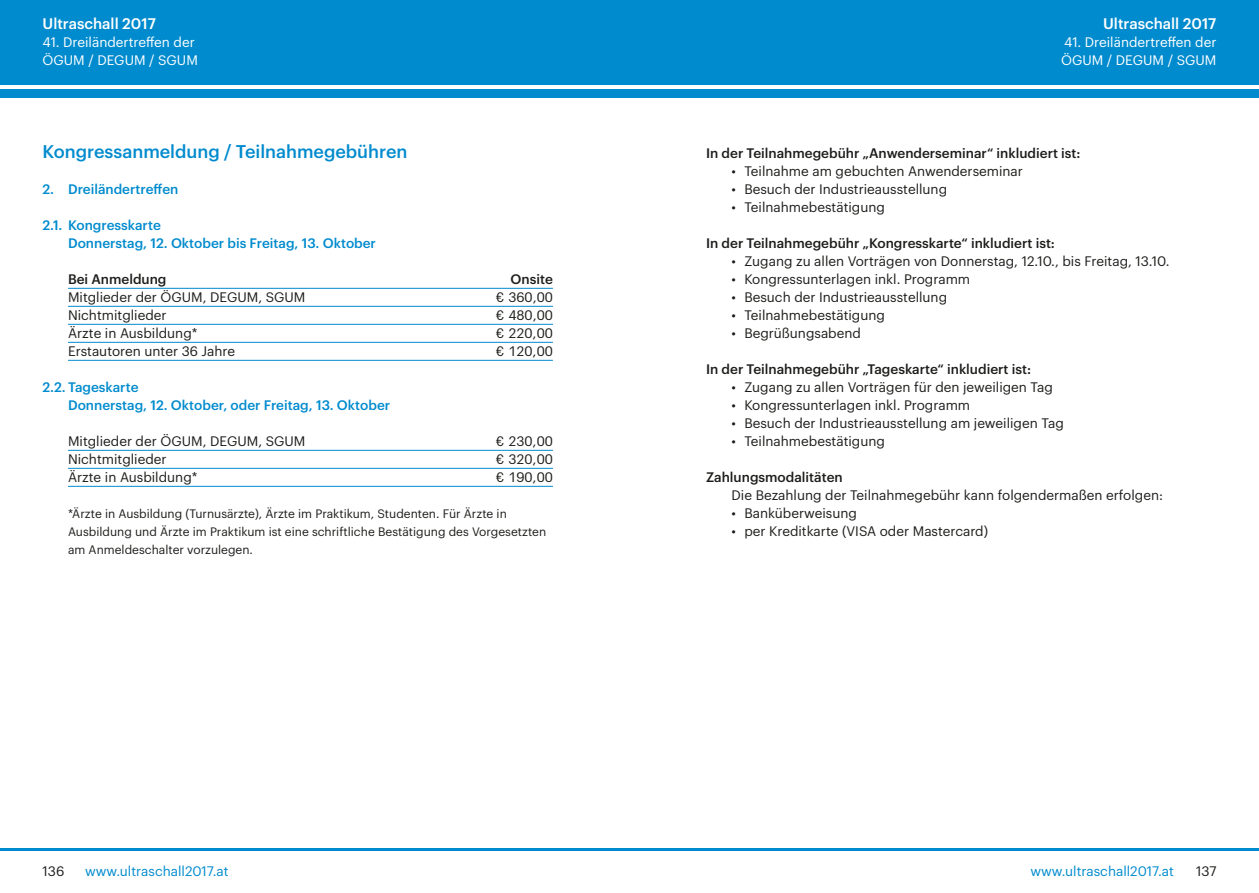
<style>
.page{position:relative;width:1259px;height:893px;background:#fff}
.page>*{position:absolute;margin:0;border:0;box-sizing:border-box;transform-origin:0 0}
.t1{font:500 18px "Graphik";color:#008bce}
.t2{font:500 15px "Graphik";color:#fff}
.t3{font:13.5px "Graphik";color:#1d1d1b}
.t4{font:500 13.5px "Graphik";color:#1d1d1b}
.t5{font:500 13.5px/18px "Graphik";color:#008bce}
.t6{font:13.5px/18px "Graphik";color:#fff}
.t7{font:13.5px "Graphik";color:#008bce}
.t8{font:12px/18px "Graphik";color:#1d1d1b}
</style>
<div class="page">
<div style="left:0;top:0;width:1259px;height:85px;background:#008bce"></div>
<div style="left:0;top:89px;width:1259px;height:9px;background:#008bce"></div>
<hr style="left:0;top:848px;width:1259px;height:2px;background:#008bce">
<hr style="left:68px;top:288px;width:485px;height:1px;background:#008bce">
<hr style="left:68px;top:306px;width:485px;height:1px;background:#008bce">
<hr style="left:68px;top:324px;width:485px;height:1px;background:#008bce">
<hr style="left:68px;top:342px;width:485px;height:1px;background:#008bce">
<hr style="left:68px;top:360px;width:485px;height:1px;background:#008bce">
<hr style="left:68px;top:450px;width:485px;height:1px;background:#008bce">
<hr style="left:68px;top:468px;width:485px;height:1px;background:#008bce">
<hr style="left:68px;top:486px;width:485px;height:1px;background:#008bce">
<p class="t2" style="left:43px;top:12px;width:115px">Ultraschall 2017</p>
<p class="t6" style="left:43px;top:32px;width:157px">41. Dreiländertreffen der<br>ÖGUM / DEGUM / SGUM</p>
<h1 class="t1" style="left:43px;top:138px;width:366px">Kongressanmeldung / Teilnahmegebühren</h1>
<p class="t5" style="left:43px;top:179px;width:137px">2. Dreiländertreffen</p>
<p class="t5" style="left:68px;top:215px;width:309px;text-indent:-26px">2.1. Kongresskarte<br>Donnerstag, 12. Oktober bis Freitag, 13. Oktober</p>
<p class="t4" style="left:68px;top:269px;width:100px">Bei Anmeldung</p>
<p class="t4" style="left:510px;top:269px;width:44px">Onsite</p>
<p class="t3" style="left:68px;top:287px;width:239px">Mitglieder der ÖGUM, DEGUM, SGUM</p>
<p class="t3" style="left:496px;top:287px;width:58px">€ 360,00</p>
<p class="t3" style="left:68px;top:305px;width:100px">Nichtmitglieder</p>
<p class="t3" style="left:496px;top:305px;width:58px">€ 480,00</p>
<p class="t3" style="left:68px;top:323px;width:131px">Ärzte in Ausbildung*</p>
<p class="t3" style="left:496px;top:323px;width:58px">€ 220,00</p>
<p class="t3" style="left:68px;top:341px;width:168px">Erstautoren unter 36 Jahre</p>
<p class="t3" style="left:496px;top:341px;width:58px">€ 120,00</p>
<p class="t5" style="left:68px;top:377px;width:324px;text-indent:-26px">2.2. Tageskarte<br>Donnerstag, 12. Oktober, oder Freitag, 13. Oktober</p>
<p class="t3" style="left:68px;top:431px;width:239px">Mitglieder der ÖGUM, DEGUM, SGUM</p>
<p class="t3" style="left:496px;top:431px;width:58px">€ 230,00</p>
<p class="t3" style="left:68px;top:449px;width:100px">Nichtmitglieder</p>
<p class="t3" style="left:496px;top:449px;width:58px">€ 320,00</p>
<p class="t3" style="left:68px;top:467px;width:131px">Ärzte in Ausbildung*</p>
<p class="t3" style="left:496px;top:467px;width:58px">€ 190,00</p>
<p class="t8" style="left:68px;top:504px;width:480px">*Ärzte in Ausbildung (Turnusärzte), Ärzte im Praktikum, Studenten. Für Ärzte in<br>Ausbildung und Ärzte im Praktikum ist eine schriftliche Bestätigung des Vorgesetzten am Anmeldeschalter vorzulegen.</p>
<p class="t3" style="left:43px;top:861px;width:23px">136</p>
<p class="t7" style="left:85px;top:861px;width:145px">www.ultraschall2017.at</p>
<p class="t2" style="left:1103px;top:12px;width:115px">Ultraschall 2017</p>
<p class="t6" style="left:1061px;top:32px;width:157px">41. Dreiländertreffen der<br>ÖGUM / DEGUM / SGUM</p>
<p class="t4" style="left:706px;top:143px;width:376px">In der Teilnahmegebühr „Anwenderseminar“ inkludiert ist:</p>
<p class="t3" style="left:731px;top:161px;width:293px">• Teilnahme am gebuchten Anwenderseminar</p>
<p class="t3" style="left:731px;top:179px;width:217px">• Besuch der Industrieausstellung</p>
<p class="t3" style="left:731px;top:197px;width:155px">• Teilnahmebestätigung</p>
<p class="t4" style="left:706px;top:233px;width:350px">In der Teilnahmegebühr „Kongresskarte“ inkludiert ist:</p>
<p class="t3" style="left:731px;top:251px;width:439px">• Zugang zu allen Vorträgen von Donnerstag, 12.10., bis Freitag, 13.10.</p>
<p class="t3" style="left:731px;top:269px;width:240px">• Kongressunterlagen inkl. Programm</p>
<p class="t3" style="left:731px;top:287px;width:217px">• Besuch der Industrieausstellung</p>
<p class="t3" style="left:731px;top:305px;width:155px">• Teilnahmebestätigung</p>
<p class="t3" style="left:731px;top:323px;width:131px">• Begrüßungsabend</p>
<p class="t4" style="left:706px;top:359px;width:326px">In der Teilnahmegebühr „Tageskarte“ inkludiert ist:</p>
<p class="t3" style="left:731px;top:377px;width:323px">• Zugang zu allen Vorträgen für den jeweiligen Tag</p>
<p class="t3" style="left:731px;top:395px;width:240px">• Kongressunterlagen inkl. Programm</p>
<p class="t3" style="left:731px;top:413px;width:334px">• Besuch der Industrieausstellung am jeweiligen Tag</p>
<p class="t3" style="left:731px;top:431px;width:155px">• Teilnahmebestätigung</p>
<p class="t4" style="left:706px;top:467px;width:138px">Zahlungsmodalitäten</p>
<p class="t3" style="left:731px;top:485px;width:433px">Die Bezahlung der Teilnahmegebühr kann folgendermaßen erfolgen:</p>
<p class="t3" style="left:731px;top:503px;width:127px">• Banküberweisung</p>
<p class="t3" style="left:731px;top:521px;width:258px">• per Kreditkarte (VISA oder Mastercard)</p>
<p class="t7" style="left:1030px;top:861px;width:145px">www.ultraschall2017.at</p>
<p class="t3" style="left:1196px;top:861px;width:22px">137</p>
</div>
